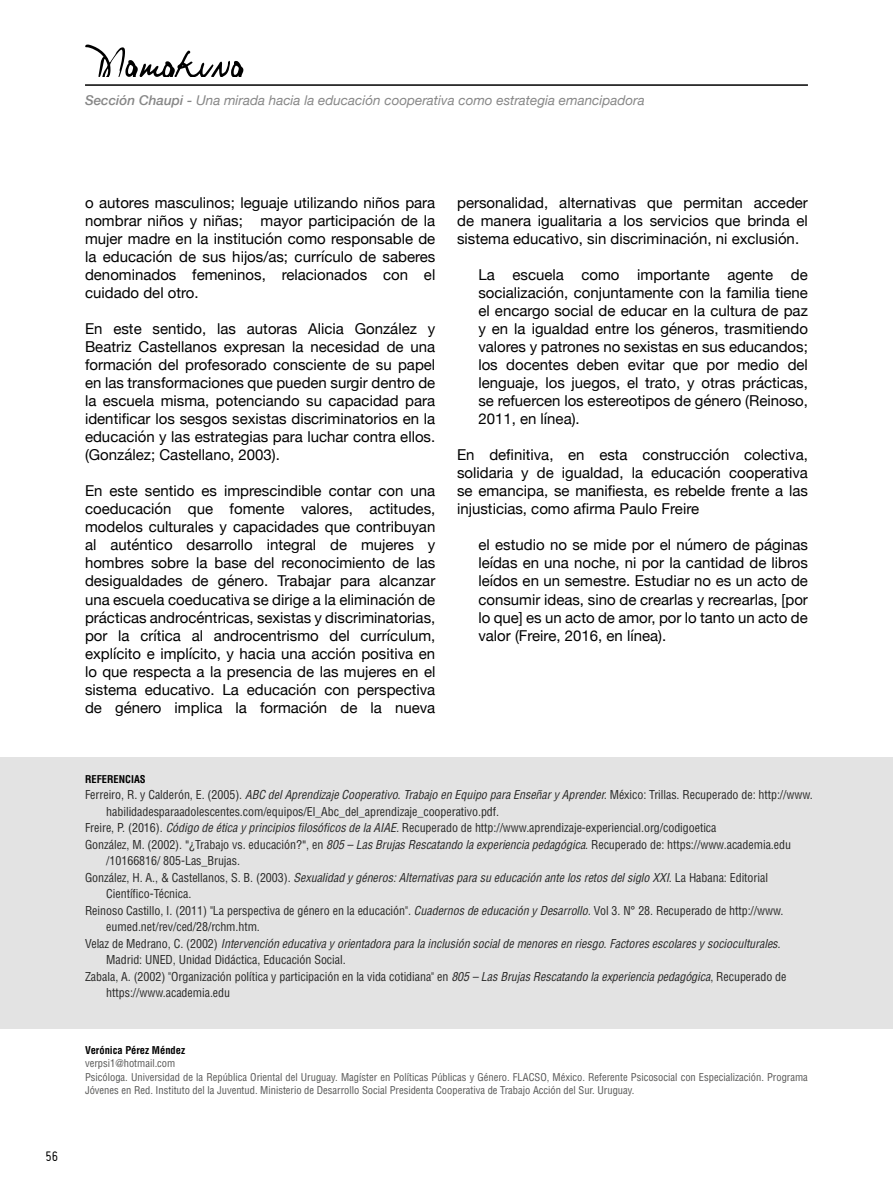
<style>
.page{position:relative;width:893px;height:1191px;background:#fff}
.page>*{position:absolute;margin:0;border:0;box-sizing:border-box;transform-origin:0 0}
.t1{font:15px/18px "Helvetica Neue";color:#000;text-align:justify}
.t2{font:15px "Miso";color:#000}
.t3{font:italic 13.5px "Helvetica Neue";color:#878787}
.t4{font:condensed 12px "Helvetica LT Std";letter-spacing:-.005em;color:#282827}
.t5{font:italic condensed 12px "Helvetica LT Std";letter-spacing:-.005em;color:#282827}
.t6{font:condensed 10.5px/13.5px "Helvetica LT Std";color:#575756}
.t7{font:700 condensed 10.5px "Helvetica LT Std";color:#000}
.s1{font-weight:500}
.s2{font-style:italic}
.s3{font-stretch:normal}
.s4{font-style:normal}
</style>
<div class="page">
<hr style="left:85px;top:84px;width:723px;height:2px;background:#000">
<svg style="left:85px;top:45px;width:159px;height:32px"></svg>
<div style="left:0;top:757px;width:893px;height:271px;background:#e3e3e3"></div>
<p class="t3" style="left:85px;top:90px;width:561px"><span class="s1">Sección Chaupi -</span> Una mirada hacia la educación cooperativa como estrategia emancipadora</p>
<p class="t2" style="left:46px;top:1148px;width:14px">56</p>
<p class="t1" style="left:85px;top:195px;width:352px">o autores masculinos; leguaje utilizando niños para nombrar niños y niñas; mayor participación de la mujer madre en la institución como responsable de la educación de sus hijos/as; currículo de saberes denominados femeninos, relacionados con el cuidado del otro.</p>
<p class="t1" style="left:85px;top:321px;width:352px">En este sentido, las autoras Alicia González y Beatriz Castellanos expresan la necesidad de una formación del profesorado consciente de su papel en las transformaciones que pueden surgir dentro de la escuela misma, potenciando su capacidad para identificar los sesgos sexistas discriminatorios en la educación y las estrategias para luchar contra ellos. (González; Castellano, 2003).</p>
<p class="t1" style="left:85px;top:483px;width:352px">En este sentido es imprescindible contar con una coeducación que fomente valores, actitudes, modelos culturales y capacidades que contribuyan al auténtico desarrollo integral de mujeres y hombres sobre la base del reconocimiento de las desigualdades de género. Trabajar para alcanzar una escuela coeducativa se dirige a la eliminación de prácticas androcéntricas, sexistas y discriminatorias, por la crítica al androcentrismo del currículum, explícito e implícito, y hacia una acción positiva en lo que respecta a la presencia de las mujeres en el sistema educativo. La educación con perspectiva de género implica la formación de la nueva</p>
<p class="t1" style="left:457px;top:195px;width:352px">personalidad, alternativas que permitan acceder de manera igualitaria a los servicios que brinda el sistema educativo, sin discriminación, ni exclusión.</p>
<p class="t1" style="left:478px;top:267px;width:331px">La escuela como importante agente de socialización, conjuntamente con la familia tiene el encargo social de educar en la cultura de paz y en la igualdad entre los géneros, trasmitiendo valores y patrones no sexistas en sus educandos; los docentes deben evitar que por medio del lenguaje, los juegos, el trato, y otras prácticas, se refuercen los estereotipos de género (Reinoso, 2011, en línea).</p>
<p class="t1" style="left:457px;top:447px;width:352px">En definitiva, en esta construcción colectiva, solidaria y de igualdad, la educación cooperativa se emancipa, se manifiesta, es rebelde frente a las injusticias, como afirma Paulo Freire</p>
<p class="t1" style="left:478px;top:537px;width:331px">el estudio no se mide por el número de páginas leídas en una noche, ni por la cantidad de libros leídos en un semestre. Estudiar no es un acto de consumir ideas, sino de crearlas y recrearlas, [por lo que] es un acto de amor, por lo tanto un acto de valor (Freire, 2016, en línea).</p>
<p class="t7" style="left:85px;top:772px;width:62px">REFERENCIAS</p>
<p class="t4" style="left:85px;top:787px;width:729px">Ferreiro, R. y Calderón, E. (2005). <span class="s2">ABC del Aprendizaje Cooperativo. Trabajo en Equipo para Enseñar y Aprender.</span> México: Trillas. Recuperado de: http://www.</p>
<p class="t4" style="left:106px;top:804px;width:394px">habilidadesparaadolescentes.com/equipos/El_Abc_del_aprendizaje_cooperativo.pdf.</p>
<p class="t4" style="left:85px;top:820px;width:633px">Freire, P. (2016). <span class="s2">Código de ética y principios filosóficos de la AIAE.</span> Recuperado de http://www.aprendizaje-experiencial.org/codigoetica</p>
<p class="t4" style="left:85px;top:837px;width:707px">González, M. (2002). <span class="s3">"</span>¿Trabajo vs. educación?<span class="s3">"</span>, en <span class="s2">805 – Las Brujas Rescatando la experiencia pedagógica</span>. Recuperado de: https://www.academia.edu</p>
<p class="t4" style="left:106px;top:853px;width:135px">/10166816/ 805-Las_Brujas.</p>
<p class="t5" style="left:85px;top:870px;width:684px"><span class="s4">González, H. A., &amp; Castellanos, S. B. (2003).</span> Sexualidad y géneros: Alternativas para su educación ante los retos del siglo XXI<span class="s4">. La Habana: Editorial</span></p>
<p class="t4" style="left:106px;top:886px;width:87px">Científico-Técnica.</p>
<p class="t4" style="left:85px;top:903px;width:700px">Reinoso Castillo, I. (2011) "La perspectiva de género en la educación". <span class="s2">Cuadernos de educación y Desarrollo.</span> Vol 3. N° 28. Recuperado de http://www.</p>
<p class="t4" style="left:106px;top:919px;width:155px">eumed.net/rev/ced/28/rchm.htm.</p>
<p class="t5" style="left:85px;top:936px;width:697px"><span class="s4">Velaz de Medrano, C. (2002)</span> Intervención educativa y orientadora para la inclusión social de menores en riesgo. Factores escolares y socioculturales.</p>
<p class="t4" style="left:106px;top:952px;width:241px">Madrid: UNED, Unidad Didáctica, Educación Social.</p>
<p class="t4" style="left:85px;top:969px;width:703px">Zabala, A. (2002) "Organización política y participación en la vida cotidiana" en <span class="s2">805 – Las Brujas Rescatando la experiencia pedagógica</span>, Recuperado de</p>
<p class="t4" style="left:106px;top:985px;width:125px">https://www.academia.edu</p>
<p class="t7" style="left:85px;top:1043px;width:102px">Verónica Pérez Méndez</p>
<p class="t6" style="left:85px;top:1056px;width:724px">verpsi1@hotmail.com<br>Psicóloga. Universidad de la República Oriental del Uruguay. Magíster en Políticas Públicas y Género. FLACSO, México. Referente Psicosocial con Especialización. Programa<br>Jóvenes en Red. Instituto del la Juventud. Ministerio de Desarrollo Social Presidenta Cooperativa de Trabajo Acción del Sur. Uruguay.</p>
</div>
